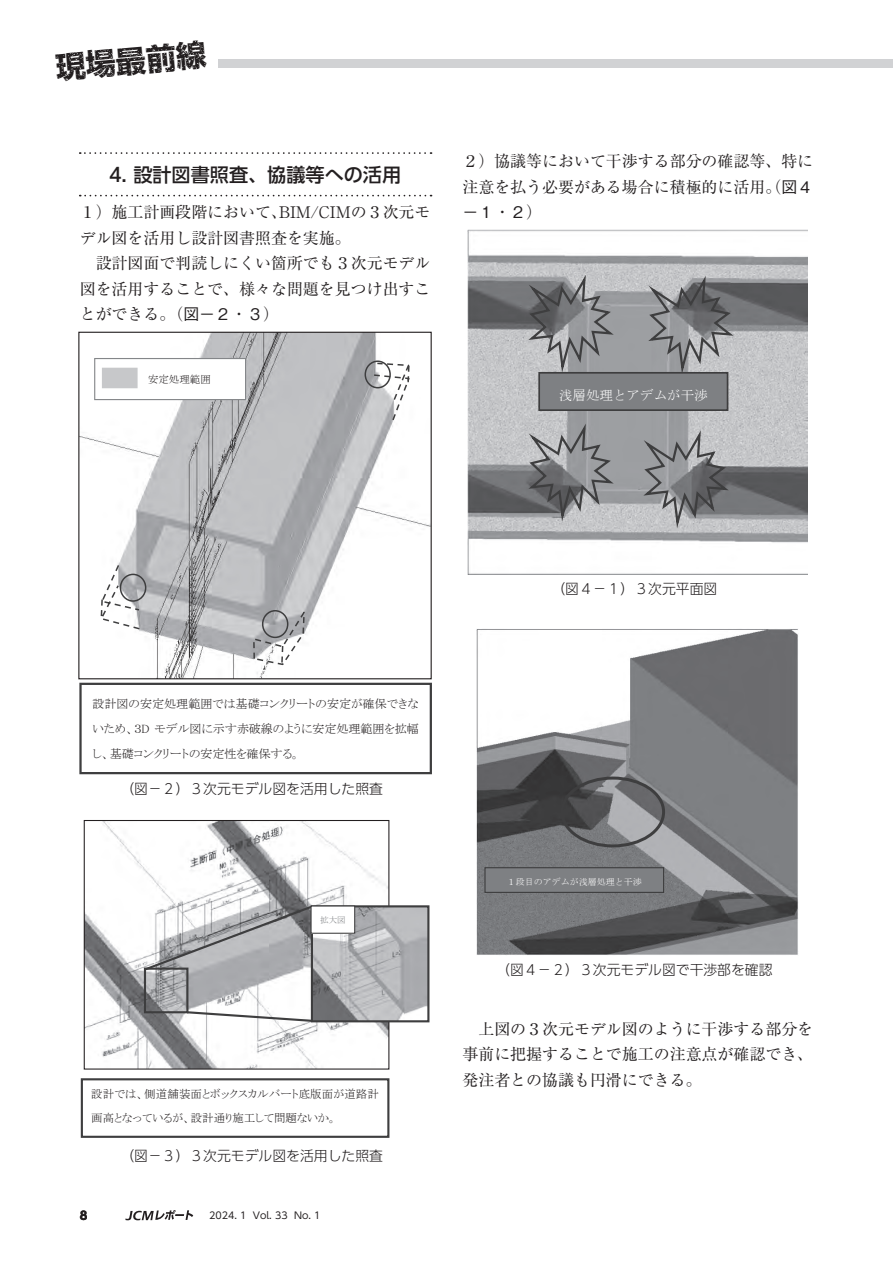
<style>
.page{position:relative;width:893px;height:1263px;background:#fff}
.page>*{position:absolute;margin:0;border:0;box-sizing:border-box;transform-origin:0 0}
.t1{font:700 30.15px "UD Shin Go Pro";color:#231f20}
.t2{font:500 19.2px "UD Shin Go Pro";color:#231f20}
.t3{font:15.9px/25.5px "Ryumin Pro";color:#231f20}
.t4{font:500 15.9px "Gothic BBB Pro";color:#231f20}
.t5{font:300 13.8px "UD Shin Go Pro";color:#231f20}
.t6{font:13.5px "MS Mincho";color:#fff}
.t7{font:12px/25.2px "MS P Mincho";color:#231f20;text-align:justify}
.t8{font:700 11.7px "UD Shin Go Pro";color:#231f20}
.t9{font:11.4px/24.2px "MS P Mincho";color:#231f20}
.t10{font:10.5px "MS P Mincho";color:#231f20}
.t11{font:9.6px "UD Shin Go Pro";color:#231f20}
.t12{font:9px "MS Mincho";color:#fff}
.t13{font:8.55px "MS Mincho";color:#7e8083}
.s1{font-family:"Gothic BBB Pro";font-weight:500}
.s2{font-family:"Ryumin Pro";font-weight:400}
</style>
<div class="page">
<div style="left:219px;top:60px;width:674px;height:8px;background:#d1d2d4"></div>
<svg style="left:80px;top:195px;width:345px;height:1px"></svg>
<svg style="left:80px;top:152px;width:352px;height:2px"></svg>
<img style="left:80px;top:334px;width:350px;height:343px">
<div style="left:78px;top:332px;width:354px;height:347px;border:1px solid #231f20"></div>
<div style="left:365px;top:360px;width:26px;height:28px;border:2px solid #3e3e3f;border-radius:50%"></div>
<div style="left:95px;top:358px;width:151px;height:42px;background:#fff"></div>
<div style="left:94px;top:358px;width:152px;height:42px;border:1px solid #848689"></div>
<svg style="left:99px;top:362px;width:312px;height:304px"></svg>
<div style="left:79px;top:683px;width:353px;height:91px;border:2px solid #3e3e3f"></div>
<div style="left:102px;top:368px;width:35px;height:20px;background:#c7c8ca"></div>
<svg style="left:280px;top:364px;width:130px;height:301px"></svg>
<img style="left:86px;top:822px;width:301px;height:245px">
<div style="left:84px;top:820px;width:305px;height:249px;border:1px solid #231f20"></div>
<div style="left:144px;top:967px;width:44px;height:46px;border:2px solid #3e3e3f"></div>
<img style="left:314px;top:908px;width:112px;height:111px">
<div style="left:311px;top:905px;width:118px;height:117px;border:2px solid #3e3e3f"></div>
<svg style="left:143px;top:904px;width:171px;height:68px"></svg>
<svg style="left:185px;top:1010px;width:129px;height:13px"></svg>
<div style="left:311px;top:906px;width:44px;height:27px;background:#fff"></div>
<div style="left:311px;top:905px;width:44px;height:29px;border:1px solid #3e3e3f"></div>
<div style="left:81px;top:1078px;width:308px;height:60px;border:2px solid #3e3e3f"></div>
<img style="left:468px;top:230px;width:340px;height:344px">
<svg style="left:524px;top:270px;width:93px;height:109px;background:#929396"></svg>
<svg style="left:644px;top:271px;width:93px;height:109px;background:#919295"></svg>
<svg style="left:524px;top:419px;width:93px;height:108px;background:#949597"></svg>
<svg style="left:639px;top:425px;width:93px;height:109px;background:#959699"></svg>
<div style="left:539px;top:373px;width:189px;height:37px;background:#7e8083"></div>
<div style="left:538px;top:372px;width:190px;height:39px;border:2px solid #3e3e3f"></div>
<img style="left:477px;top:629px;width:321px;height:326px">
<div style="left:561px;top:776px;width:104px;height:71px;border:3px solid #3e3e3f;border-radius:50%"></div>
<div style="left:485px;top:868px;width:179px;height:24px;background:#7e8083"></div>
<div style="left:484px;top:867px;width:180px;height:26px;border:1px solid #3e3e3f"></div>
<svg style="left:125px;top:1210px;width:68px;height:10px"></svg>
<h1 class="t1" style="left:54px;top:43px;width:152px;rotate:-5deg">現場最前線</h1>
<p class="t2" style="left:109px;top:159px;width:294px">4. 設計図書照査、協議等への活用</p>
<p class="t3" style="left:80px;top:198px;width:352px">１）施工計画段階において、BIM/CIMの３次元モデル図を活用し設計図書照査を実施。<br>　設計図面で判読しにくい箇所でも３次元モデル図を活用することで、様々な問題を見つけ出すことができる。（<span class="s1">図－２</span>・<span class="s1">３</span>）</p>
<p class="t10" style="left:148px;top:374px;width:64px">安定処理範囲</p>
<p class="t3" style="left:462px;top:147px;width:352px">２）協議等において干渉する部分の確認等、特に注意を払う必要がある場合に積極的に活用。（<span class="s1">図４</span></p>
<p class="t4" style="left:462px;top:199px;width:81px">－１<span class="s2">・</span>２<span class="s2">）</span></p>
<p class="t6" style="left:559px;top:388px;width:150px">浅層処理とアデムが干渉</p>
<p class="t7" style="left:92px;top:691px;width:328px">設計図の安定処理範囲では基礎コンクリートの安定が確保できないため、３D モデル図に示す赤破線のように安定処理範囲を拡幅し、基礎コンクリートの安定性を確保する。</p>
<p class="t5" style="left:120px;top:777px;width:264px">（図－２）３次元モデル図を活用した照査</p>
<p class="t13" style="left:320px;top:915px;width:27px">拡大図</p>
<p class="t9" style="left:91px;top:1081px;width:289px">設計では、側道舗装面とボックスカルバート底版面が道路計画高となっているが、設計通り施工して問題ないか。</p>
<p class="t5" style="left:120px;top:1144px;width:264px">（図－３）３次元モデル図を活用した照査</p>
<p class="t8" style="left:80px;top:1205px;width:9px">8</p>
<p class="t11" style="left:193px;top:1207px;width:129px">　 2024. 1 Vol. 33 No. 1</p>
<p class="t5" style="left:551px;top:578px;width:167px">（図４－１）３次元平面図</p>
<p class="t12" style="left:507px;top:878px;width:136px">１段目のアデムが浅層処理と干渉</p>
<p class="t5" style="left:496px;top:959px;width:278px">（図４－２）３次元モデル図で干渉部を確認</p>
<p class="t3" style="left:462px;top:1015px;width:352px;text-align:justify">　上図の３次元モデル図のように干渉する部分を事前に把握することで施工の注意点が確認でき、発注者との協議も円滑にできる。</p>
</div>
